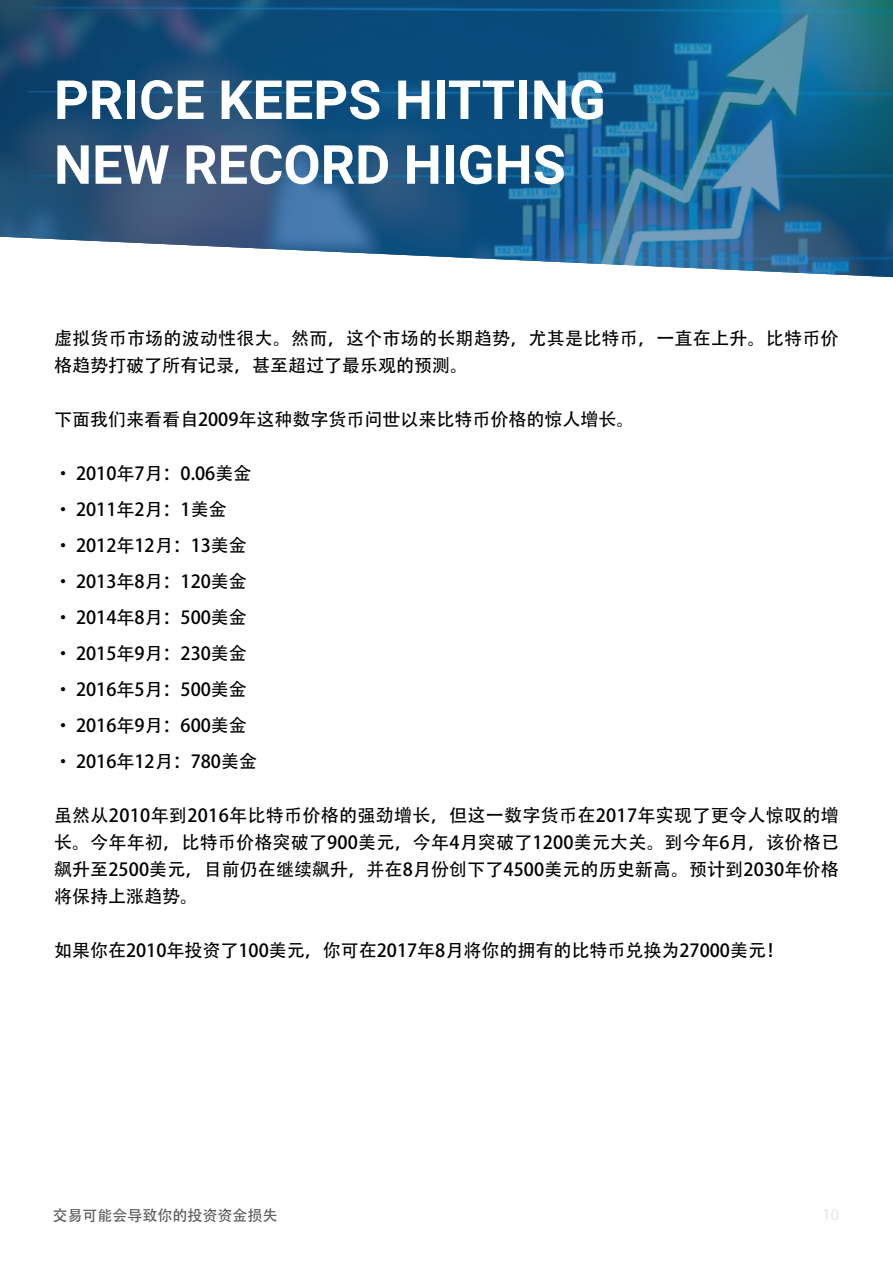
<style>
.page{position:relative;width:893px;height:1263px;background:#fff}
.page>*{position:absolute;margin:0;border:0;box-sizing:border-box;transform-origin:0 0}
.t1{font:700 54px/64.8px "Roboto";color:#fff}
.t2{font:18px/27px "Adobe Heiti Std";color:#000}
.t3{font:15px "Adobe Heiti Std";color:#575756}
.t4{font:300 15px "Roboto";color:#dadada}
</style>
<div class="page">
<svg style="left:0;top:0;width:893px;height:277px;background:#2e668f"></svg>
<h1 class="t1" style="left:54px;top:65px;width:553px">PRICE KEEPS HITTING<br>NEW RECORD HIGHS</h1>
<p class="t2" style="left:54px;top:325px;width:786px">虚拟货币市场的波动性很大。然而，这个市场的长期趋势，尤其是比特币，一直在上升。比特币价格趋势打破了所有记录，甚至超过了最乐观的预测。</p>
<p class="t2" style="left:54px;top:406px;width:582px">下面我们来看看自2009年这种数字货币问世以来比特币价格的惊人增长。</p>
<p class="t2" style="left:54px;top:460px;width:199px">• 2010年7月：0.06美金</p>
<p class="t2" style="left:54px;top:496px;width:174px">• 2011年2月：1美金</p>
<p class="t2" style="left:54px;top:532px;width:194px">• 2012年12月：13美金</p>
<p class="t2" style="left:54px;top:568px;width:194px">• 2013年8月：120美金</p>
<p class="t2" style="left:54px;top:604px;width:194px">• 2014年8月：500美金</p>
<p class="t2" style="left:54px;top:640px;width:194px">• 2015年9月：230美金</p>
<p class="t2" style="left:54px;top:676px;width:194px">• 2016年5月：500美金</p>
<p class="t2" style="left:54px;top:712px;width:194px">• 2016年9月：600美金</p>
<p class="t2" style="left:54px;top:748px;width:205px">• 2016年12月：780美金</p>
<p class="t2" style="left:54px;top:802px;width:786px;text-align:justify">虽然从2010年到2016年比特币价格的强劲增长，但这一数字货币在2017年实现了更令人惊叹的增长。今年年初，比特币价格突破了900美元，今年4月突破了1200美元大关。到今年6月，该价格已飙升至2500美元，目前仍在继续飙升，并在8月份创下了4500美元的历史新高。预计到2030年价格将保持上涨趋势。</p>
<p class="t2" style="left:54px;top:937px;width:731px">如果你在2010年投资了100美元，你可在2017年8月将你的拥有的比特币兑换为27000美元！</p>
<p class="t3" style="left:52px;top:1206px;width:226px">交易可能会导致你的投资资金损失</p>
<p class="t4" style="left:822px;top:1204px;width:18px">10</p>
</div>
